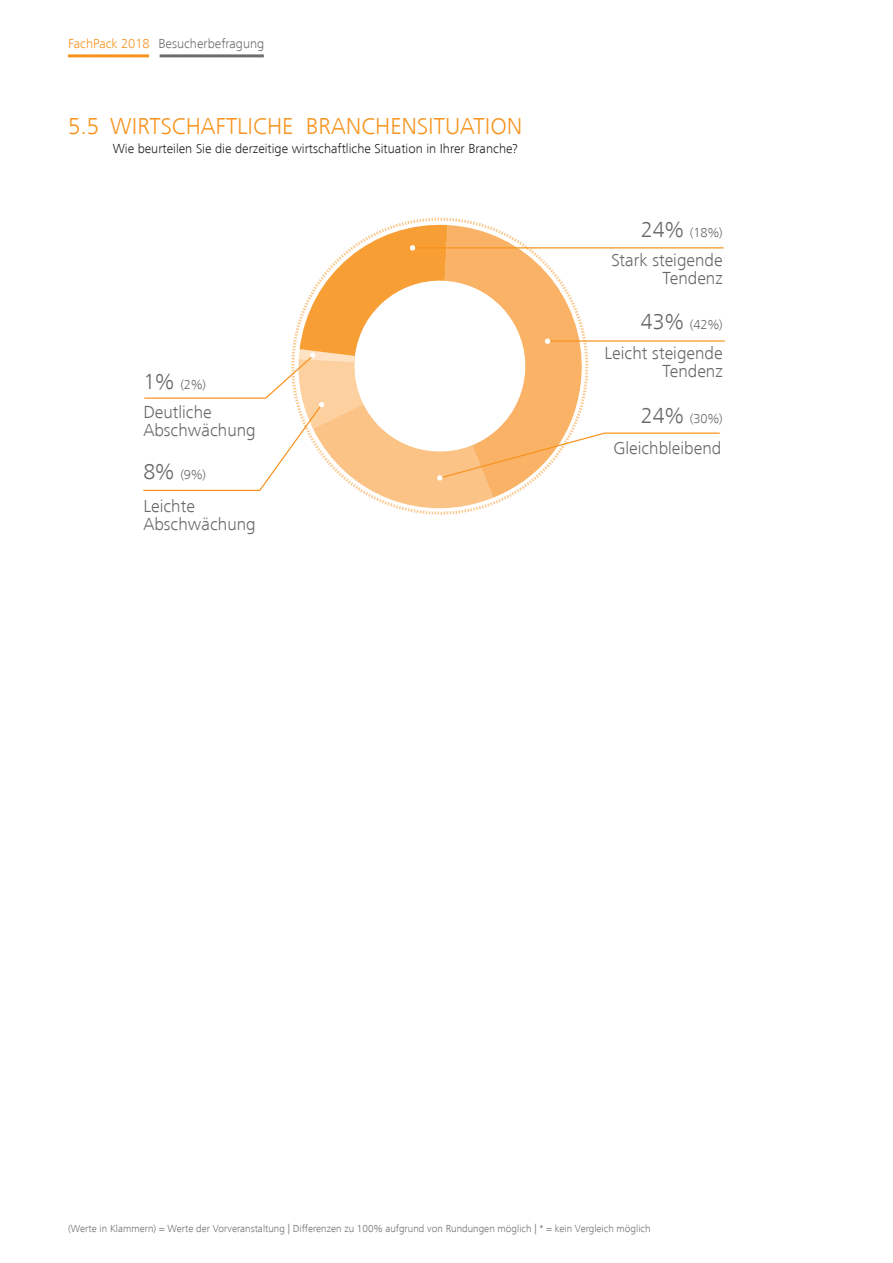
<style>
.page{position:relative;width:893px;height:1263px;background:#fff}
.page>*{position:absolute;margin:0;border:0;box-sizing:border-box;transform-origin:0 0}
.Headline_Ribera_grün{font:300 23.7px "Frutiger Next LT";color:#f7931d}
.t1{font:300 18px/18px "Frutiger Next LT";color:#656868}
.Fließtext_FrutigerNe{font:300 13.5px "Frutiger Next LT";color:#231f20}
.t2{font:300 13.5px "Frutiger Next LT";color:#656868}
.t3{font:300 13.5px "Frutiger Next LT";color:#6c6d70}
.t4{font:300 13.5px "Frutiger Next LT";color:#f7931d}
.t5{font:300 10.5px "Frutiger Next LT";color:#6c6d70}
.s1{font-size:22.5px}
</style>
<div class="page">
<hr style="left:160px;top:54px;width:104px;height:3px;background:#6c6d70">
<hr style="left:68px;top:54px;width:81px;height:3px;background:#f7931d">
<svg style="left:396px;top:218px;width:88px;height:297px"></svg>
<hr style="left:413px;top:247px;width:310px;height:1px;background:#f7931d">
<hr style="left:547px;top:340px;width:178px;height:2px;background:#f7931d">
<svg style="left:143px;top:225px;width:578px;height:283px"></svg>
<p class="t4" style="left:68px;top:36px;width:83px">FachPack 2018</p>
<p class="t3" style="left:158px;top:36px;width:107px">Besucherbefragung</p>
<p class="Headline_Ribera_grün" style="left:68px;top:113px;width:456px">5.5 WIRTSCHAFTLICHE BRANCHENSITUATION</p>
<p class="Fließtext_FrutigerNe" style="left:113px;top:141px;width:407px">Wie beurteilen Sie die derzeitige wirtschaftliche Situation in Ihrer Branche?</p>
<p class="t2" style="left:143px;top:377px;width:64px"><span class="s1">1%</span> (2%)</p>
<p class="t1" style="left:143px;top:403px;width:114px">Deutliche<br>Abschwächung</p>
<p class="t2" style="left:143px;top:467px;width:64px"><span class="s1">8%</span> (9%)</p>
<p class="t1" style="left:143px;top:497px;width:114px">Leichte<br>Abschwächung</p>
<p class="t2" style="left:641px;top:225px;width:83px"><span class="s1">24%</span> (18%)</p>
<p class="t1" style="left:611px;top:252px;width:113px;text-align:right">Stark steigende<br>Tendenz</p>
<p class="t2" style="left:641px;top:318px;width:83px"><span class="s1">43%</span> (42%)</p>
<p class="t1" style="left:604px;top:344px;width:120px;text-align:right">Leicht steigende<br>Tendenz</p>
<p class="t2" style="left:641px;top:411px;width:83px"><span class="s1">24%</span> (30%)</p>
<p class="t1" style="left:613px;top:439px;width:109px">Gleichbleibend</p>
<p class="t5" style="left:68px;top:1223px;width:584px">(Werte in Klammern) = Werte der Vorveranstaltung | Differenzen zu 100% aufgrund von Rundungen möglich | * = kein Vergleich möglich</p>
</div>
